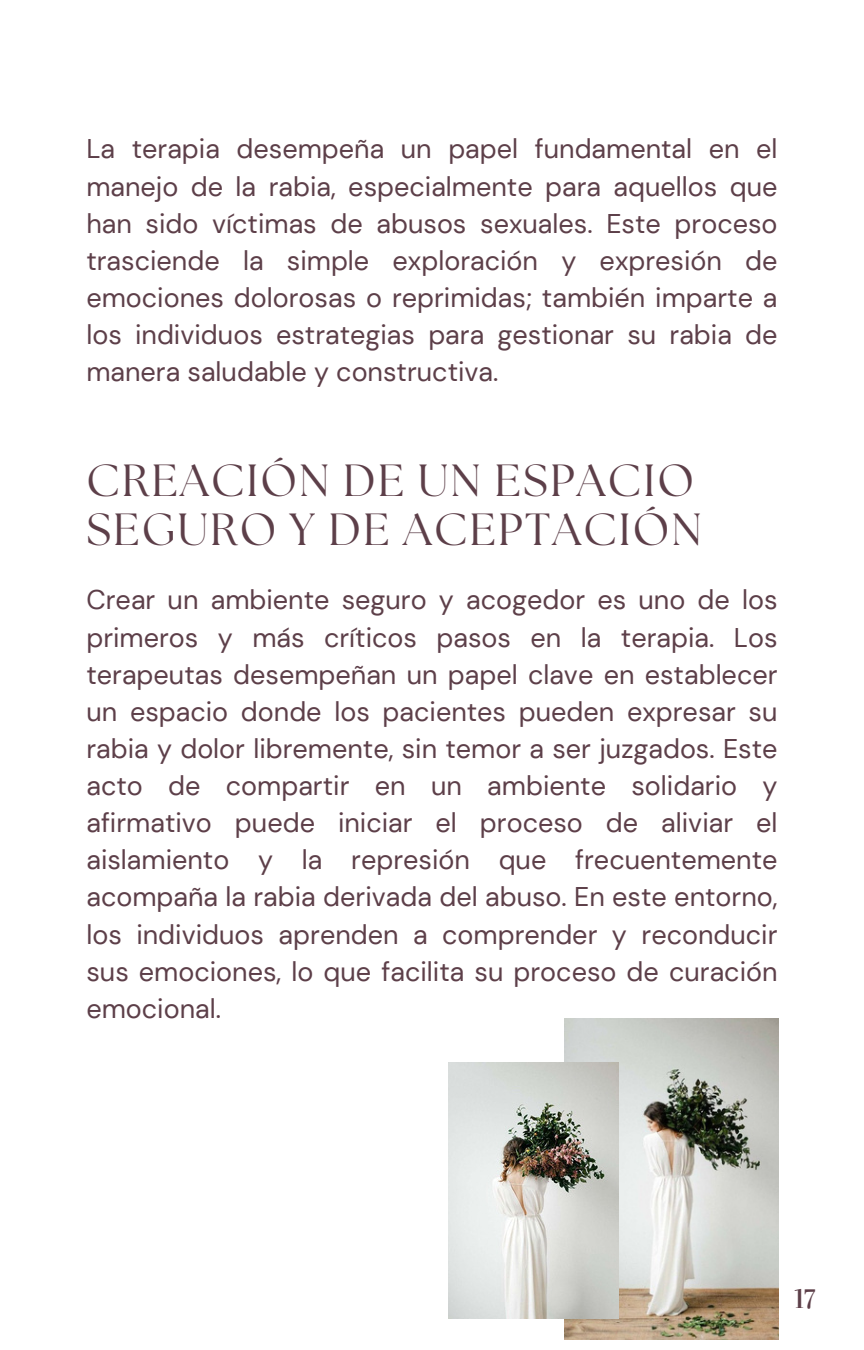
<style>
.page{position:relative;width:864px;height:1350px;background:#fff}
.page>*{position:absolute;margin:0;border:0;box-sizing:border-box;transform-origin:0 0}
.t1{font:45px/49.1px "The Seasons";letter-spacing:.045em;color:#5d3f49}
.t2{font:27px/37.1px "DM Sans";color:#5d3f49;text-align:justify}
.t3{font:26.55px "Vidaloka";color:#5d3f49}
</style>
<div class="page">
<img style="left:564px;top:1019px;width:214px;height:321px">
<img style="left:448px;top:1062px;width:171px;height:257px">
<p class="t2" style="left:86px;top:131px;width:693px">La terapia desempeña un papel fundamental en el manejo de la rabia, especialmente para aquellos que han sido víctimas de abusos sexuales. Este proceso trasciende la simple exploración y expresión de emociones dolorosas o reprimidas; también imparte a los individuos estrategias para gestionar su rabia de manera saludable y constructiva.</p>
<p class="t1" style="left:86px;top:458px;width:617px">CREACIÓN DE UN ESPACIO<br>SEGURO Y DE ACEPTACIÓN</p>
<p class="t2" style="left:86px;top:582px;width:693px">Crear un ambiente seguro y acogedor es uno de los primeros y más críticos pasos en la terapia. Los terapeutas desempeñan un papel clave en establecer un espacio donde los pacientes pueden expresar su rabia y dolor libremente, sin temor a ser juzgados. Este acto de compartir en un ambiente solidario y afirmativo puede iniciar el proceso de aliviar el aislamiento y la represión que frecuentemente acompaña la rabia derivada del abuso. En este entorno, los individuos aprenden a comprender y reconducir sus emociones, lo que facilita su proceso de curación emocional.</p>
<p class="t3" style="left:795px;top:1283px;width:22px">17</p>
</div>
